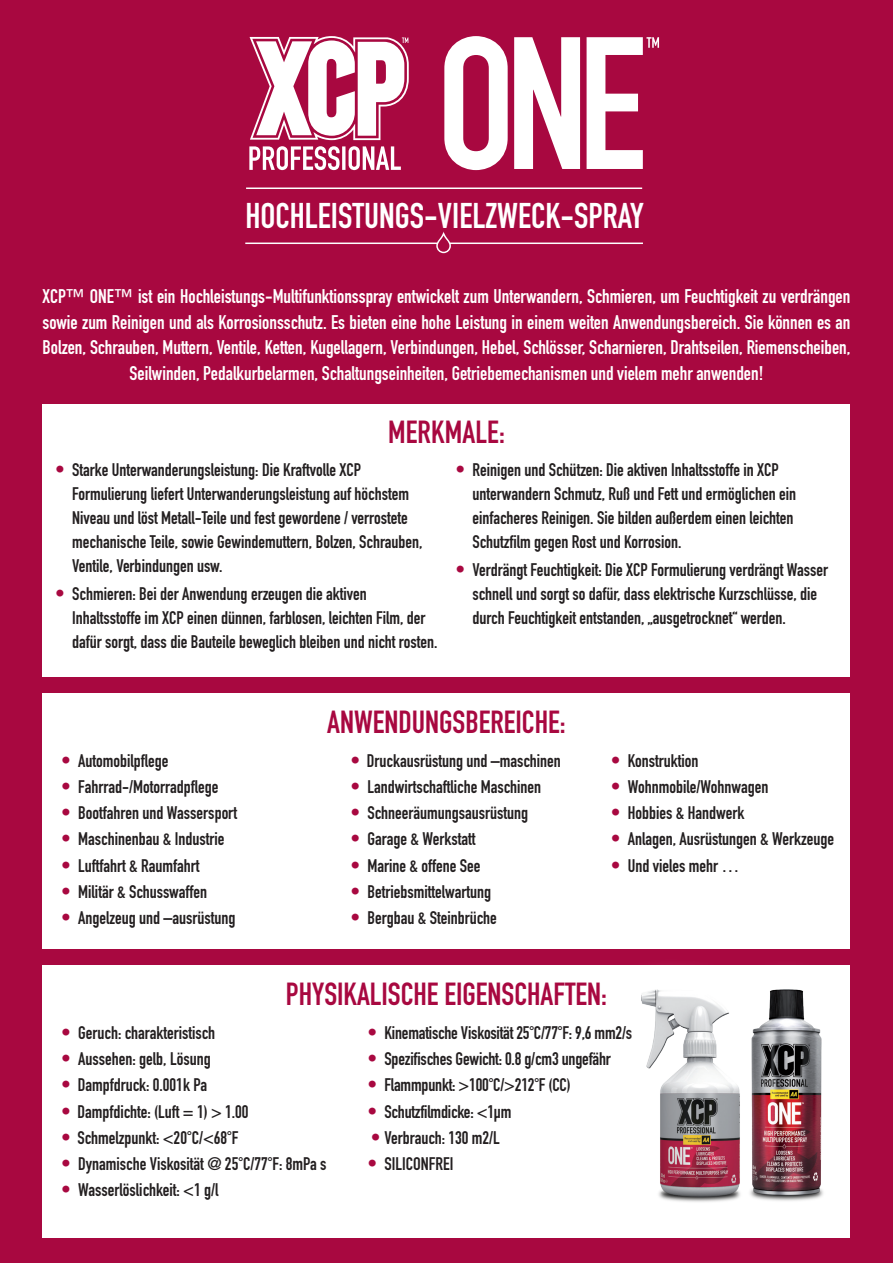
<style>
.page{position:relative;width:893px;height:1263px;background:#a80840}
.page>*{position:absolute;margin:0;border:0;box-sizing:border-box;transform-origin:0 0}
.t1{font:35.25px "DIN Engschrift Std";color:#fff}
.t2{font:31.5px "DIN Engschrift Std";color:#a80840}
.t3{font:19.5px/25.5px "DIN Engschrift Std";color:#fff;text-align:center}
.Body{font:18px/24px "DIN Engschrift Std";color:#231f20}
.s1{font-size:19.5px;color:#a80840}
</style>
<div class="page">
<svg style="left:444px;top:36px;width:64px;height:134px"></svg>
<svg style="left:587px;top:37px;width:72px;height:132px"></svg>
<svg style="left:514px;top:37px;width:66px;height:132px"></svg>
<svg style="left:436px;top:231px;width:15px;height:22px"></svg>
<hr style="left:245px;top:243px;width:192px;height:1px;background:#fff">
<hr style="left:450px;top:243px;width:193px;height:1px;background:#fff">
<hr style="left:246px;top:187px;width:396px;height:2px;background:#fff">
<svg style="left:249px;top:146px;width:152px;height:24px"></svg>
<svg style="left:250px;top:36px;width:159px;height:104px"></svg>
<div style="left:43px;top:404px;width:807px;height:272px;background:#fff"></div>
<div style="left:43px;top:693px;width:807px;height:255px;background:#fff"></div>
<div style="left:43px;top:965px;width:807px;height:272px;background:#fff"></div>
<div style="left:720px;top:959px;width:133px;height:270px;background:#fff"></div>
<img style="left:770px;top:989px;width:53px;height:212px">
<svg style="left:720px;top:959px;width:50px;height:241px"></svg>
<img style="left:641px;top:989px;width:101px;height:213px">
<p class="t1" style="left:245px;top:195px;width:400px">HOCHLEISTUNGS-VIELZWECK-SPRAY</p>
<p class="t3" style="left:43px;top:284px;width:809px">XCP™ ONE™ ist ein Hochleistungs-Multifunktionsspray entwickelt zum Unterwandern, Schmieren, um Feuchtigkeit zu verdrängen sowie zum Reinigen und als Korrosionsschutz. Es bieten eine hohe Leistung in einem weiten Anwendungsbereich. Sie können es an Bolzen, Schrauben, Muttern, Ventile, Ketten, Kugellagern, Verbindungen, Hebel, Schlösser, Scharnieren, Drahtseilen, Riemenscheiben, Seilwinden, Pedalkurbelarmen, Schaltungseinheiten, Getriebemechanismen und vielem mehr anwenden!</p>
<p class="t2" style="left:388px;top:414px;width:118px">MERKMALE:</p>
<p class="Body" style="left:72px;top:458px;width:352px;text-indent:-17px"><span class="s1">•</span> Starke Unterwanderungsleistung: Die Kraftvolle XCP Formulierung liefert Unterwanderungsleistung auf höchstem Niveau und löst Metall-Teile und fest gewordene / verrostete mechanische Teile, sowie Gewindemuttern, Bolzen, Schrauben, Ventile, Verbindungen usw.</p>
<p class="Body" style="left:72px;top:582px;width:367px;text-indent:-17px"><span class="s1">•</span> Schmieren: Bei der Anwendung erzeugen die aktiven<br>Inhaltsstoffe im XCP einen dünnen, farblosen, leichten Film, der dafür sorgt, dass die Bauteile beweglich bleiben und nicht rosten.</p>
<p class="Body" style="left:472px;top:458px;width:325px;text-indent:-17px"><span class="s1">•</span> Reinigen und Schützen: Die aktiven Inhaltsstoffe in XCP unterwandern Schmutz, Ruß und Fett und ermöglichen ein einfacheres Reinigen. Sie bilden außerdem einen leichten Schutzfilm gegen Rost und Korrosion.</p>
<p class="Body" style="left:472px;top:558px;width:357px;text-indent:-17px"><span class="s1">•</span> Verdrängt Feuchtigkeit: Die XCP Formulierung verdrängt Wasser schnell und sorgt so dafür, dass elektrische Kurzschlüsse, die durch Feuchtigkeit entstanden, „ausgetrocknet“ werden.</p>
<p class="Body" style="left:61px;top:749px;width:109px"><span class="s1">•</span> Automobilpflege</p>
<p class="Body" style="left:61px;top:775px;width:159px"><span class="s1">•</span> Fahrrad-/Motorradpflege</p>
<p class="Body" style="left:61px;top:801px;width:177px"><span class="s1">•</span> Bootfahren und Wassersport</p>
<p class="Body" style="left:61px;top:827px;width:165px"><span class="s1">•</span> Maschinenbau &amp; Industrie</p>
<p class="Body" style="left:61px;top:853px;width:140px"><span class="s1">•</span> Luftfahrt &amp; Raumfahrt</p>
<p class="Body" style="left:61px;top:879px;width:147px"><span class="s1">•</span> Militär &amp; Schusswaffen</p>
<p class="Body" style="left:61px;top:905px;width:176px"><span class="s1">•</span> Angelzeug und –ausrüstung</p>
<p class="t2" style="left:327px;top:703px;width:240px">ANWENDUNGSBEREICHE:</p>
<p class="Body" style="left:350px;top:749px;width:212px"><span class="s1">•</span> Druckausrüstung und –maschinen</p>
<p class="Body" style="left:350px;top:775px;width:192px"><span class="s1">•</span> Landwirtschaftliche Maschinen</p>
<p class="Body" style="left:350px;top:801px;width:179px"><span class="s1">•</span> Schneeräumungsausrüstung</p>
<p class="Body" style="left:350px;top:827px;width:126px"><span class="s1">•</span> Garage &amp; Werkstatt</p>
<p class="Body" style="left:350px;top:853px;width:131px"><span class="s1">•</span> Marine &amp; offene See</p>
<p class="Body" style="left:350px;top:879px;width:142px"><span class="s1">•</span> Betriebsmittelwartung</p>
<p class="Body" style="left:350px;top:905px;width:148px"><span class="s1">•</span> Bergbau &amp; Steinbrüche</p>
<p class="Body" style="left:611px;top:749px;width:89px"><span class="s1">•</span> Konstruktion</p>
<p class="Body" style="left:611px;top:775px;width:159px"><span class="s1">•</span> Wohnmobile/Wohnwagen</p>
<p class="Body" style="left:611px;top:801px;width:135px"><span class="s1">•</span> Hobbies &amp; Handwerk</p>
<p class="Body" style="left:611px;top:827px;width:225px"><span class="s1">•</span> Anlagen, Ausrüstungen &amp; Werkzeuge</p>
<p class="Body" style="left:611px;top:853px;width:130px"><span class="s1">•</span> Und vieles mehr …</p>
<p class="t2" style="left:286px;top:975px;width:323px">PHYSIKALISCHE EIGENSCHAFTEN:</p>
<p class="Body" style="left:61px;top:1021px;width:155px"><span class="s1">•</span> Geruch: charakteristisch</p>
<p class="Body" style="left:61px;top:1047px;width:151px"><span class="s1">•</span> Aussehen: gelb, Lösung</p>
<p class="Body" style="left:61px;top:1073px;width:147px"><span class="s1">•</span> Dampfdruck: 0.001k Pa</p>
<p class="Body" style="left:61px;top:1099px;width:189px"><span class="s1">•</span> Dampfdichte: (Luft = 1) &gt; 1.00</p>
<p class="Body" style="left:61px;top:1125px;width:179px"><span class="s1">•</span> Schmelzpunkt: &lt;20°C/&lt;68°F</p>
<p class="Body" style="left:61px;top:1151px;width:267px"><span class="s1">•</span> Dynamische Viskosität @ 25°C/77°F: 8mPa s</p>
<p class="Body" style="left:61px;top:1178px;width:159px"><span class="s1">•</span> Wasserlöslichkeit: &lt;1 g/l</p>
<p class="Body" style="left:367px;top:1021px;width:266px"><span class="s1">•</span> Kinematische Viskosität 25°C/77°F: 9,6 mm2/s</p>
<p class="Body" style="left:367px;top:1047px;width:245px"><span class="s1">•</span> Spezifisches Gewicht: 0.8 g/cm3 ungefähr</p>
<p class="Body" style="left:367px;top:1073px;width:205px"><span class="s1">•</span> Flammpunkt: &gt;100°C/&gt;212°F (CC)</p>
<p class="Body" style="left:367px;top:1099px;width:145px"><span class="s1">•</span> Schutzfilmdicke: &lt;1µm</p>
<p class="Body" style="left:371px;top:1125px;width:131px"><span class="s1">•</span> Verbrauch: 130 m2/L</p>
<p class="Body" style="left:367px;top:1151px;width:87px"><span class="s1">•</span> SILICONFREI</p>
</div>
